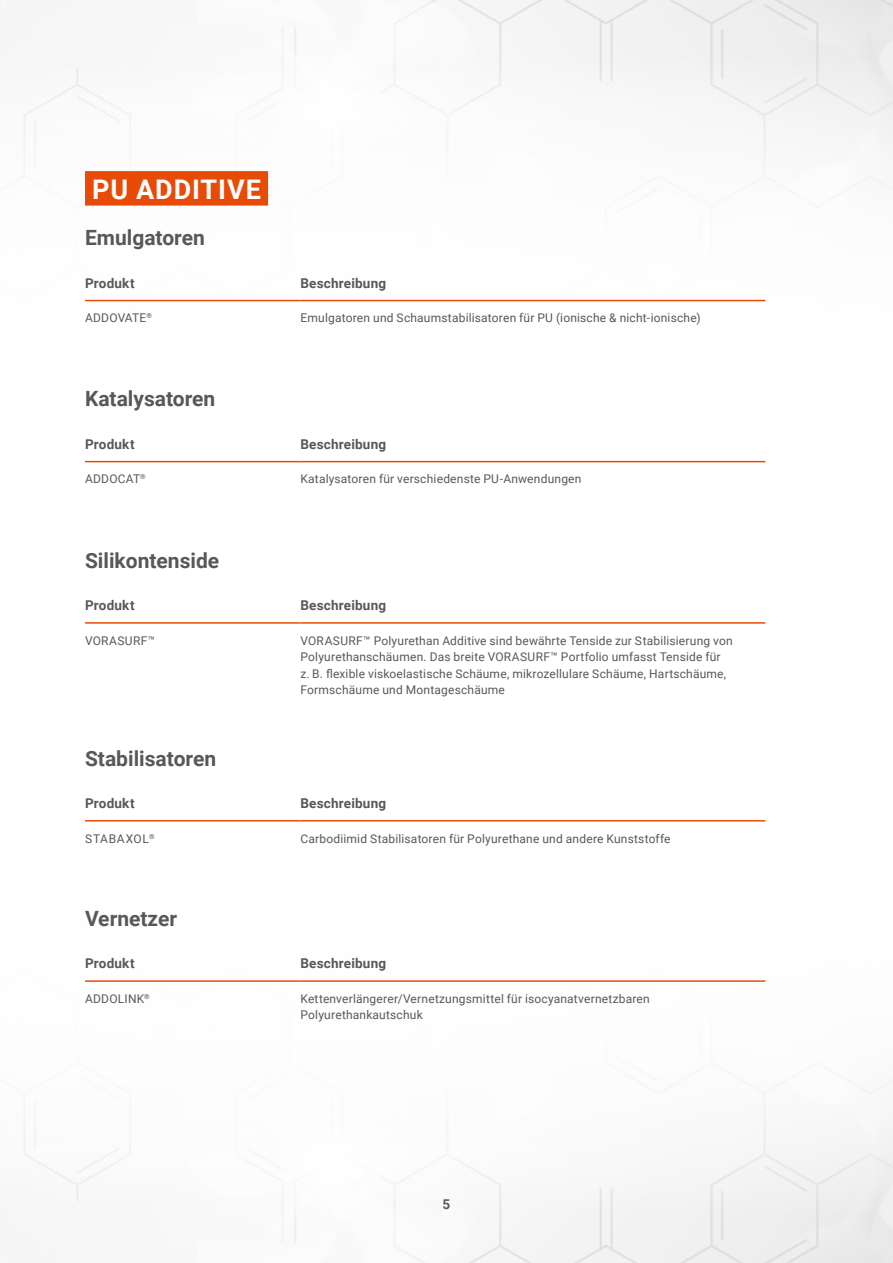
<style>
.page{position:relative;width:893px;height:1263px;background:#fff}
.page>*{position:absolute;margin:0;border:0;box-sizing:border-box;transform-origin:0 0}
.t1{font:700 27px "Roboto";letter-spacing:.035em;color:#fff}
.t2{font:700 21px "Roboto";color:#585858}
.t3{font:700 13.5px "Roboto";letter-spacing:.015em;color:#585858}
.t4{font:12px/16.5px "Roboto";letter-spacing:.015em;color:#585858}
.t5{font:12px "Roboto";letter-spacing:.055em;color:#585858}
</style>
<div class="page">
<img style="left:282px;top:1216px;width:611px;height:47px">
<img style="left:14px;top:0;width:879px;height:54px">
<hr style="left:85px;top:300px;width:215px;height:1px;background:#e84b05">
<hr style="left:300px;top:300px;width:465px;height:1px;background:#e84b05">
<hr style="left:85px;top:461px;width:215px;height:1px;background:#e84b05">
<hr style="left:300px;top:461px;width:465px;height:1px;background:#e84b05">
<hr style="left:85px;top:622px;width:215px;height:2px;background:#e84b05">
<hr style="left:300px;top:622px;width:465px;height:2px;background:#e84b05">
<hr style="left:85px;top:820px;width:215px;height:1px;background:#e84b05">
<hr style="left:300px;top:820px;width:465px;height:1px;background:#e84b05">
<div style="left:85px;top:171px;width:183px;height:35px;background:#e84b05"></div>
<hr style="left:85px;top:980px;width:215px;height:2px;background:#e84b05">
<hr style="left:300px;top:980px;width:465px;height:2px;background:#e84b05">
<h1 class="t1" style="left:92px;top:170px;width:170px">PU ADDITIVE</h1>
<h2 class="t2" style="left:85px;top:223px;width:121px">Emulgatoren</h2>
<p class="t3" style="left:85px;top:274px;width:51px">Produkt</p>
<p class="t3" style="left:300px;top:274px;width:87px">Beschreibung</p>
<p class="t4" style="left:85px;top:309px;width:69px">ADDOVATE<sup>®</sup></p>
<p class="t4" style="left:300px;top:309px;width:402px">Emulgatoren und Schaumstabilisatoren für PU (ionische &amp; nicht-ionische)</p>
<h2 class="t2" style="left:85px;top:384px;width:132px">Katalysatoren</h2>
<p class="t3" style="left:85px;top:435px;width:51px">Produkt</p>
<p class="t3" style="left:300px;top:435px;width:87px">Beschreibung</p>
<p class="t4" style="left:85px;top:470px;width:62px">ADDOCAT<sup>®</sup></p>
<p class="t4" style="left:300px;top:470px;width:283px">Katalysatoren für verschiedenste PU-Anwendungen</p>
<h2 class="t2" style="left:85px;top:545px;width:136px">Silikontenside</h2>
<p class="t3" style="left:85px;top:596px;width:51px">Produkt</p>
<p class="t3" style="left:300px;top:596px;width:87px">Beschreibung</p>
<p class="t4" style="left:85px;top:632px;width:72px">VORASURF™</p>
<p class="t4" style="left:300px;top:632px;width:434px">VORASURF™ Polyurethan Additive sind bewährte Tenside zur Stabilisierung von Polyurethanschäumen. Das breite VORASURF™ Portfolio umfasst Tenside für z. B. flexible viskoelastische Schäume, mikrozellulare Schäume, Hartschäume, Formschäume und Montageschäume</p>
<h2 class="t2" style="left:85px;top:743px;width:133px">Stabilisatoren</h2>
<p class="t3" style="left:85px;top:794px;width:51px">Produkt</p>
<p class="t3" style="left:300px;top:794px;width:87px">Beschreibung</p>
<p class="t5" style="left:85px;top:830px;width:71px">STABAXOL<sup>®</sup></p>
<p class="t4" style="left:300px;top:829px;width:372px">Carbodiimid Stabilisatoren für Polyurethane und andere Kunststoffe</p>
<h2 class="t2" style="left:85px;top:904px;width:94px">Vernetzer</h2>
<p class="t3" style="left:85px;top:954px;width:51px">Produkt</p>
<p class="t3" style="left:300px;top:954px;width:87px">Beschreibung</p>
<p class="t4" style="left:85px;top:990px;width:66px">ADDOLINK<sup>®</sup></p>
<p class="t4" style="left:300px;top:990px;width:351px">Kettenverlängerer/Vernetzungsmittel für isocyanatvernetzbaren<br>Polyurethankautschuk</p>
<p class="t3" style="left:443px;top:1195px;width:9px">5</p>
</div>
